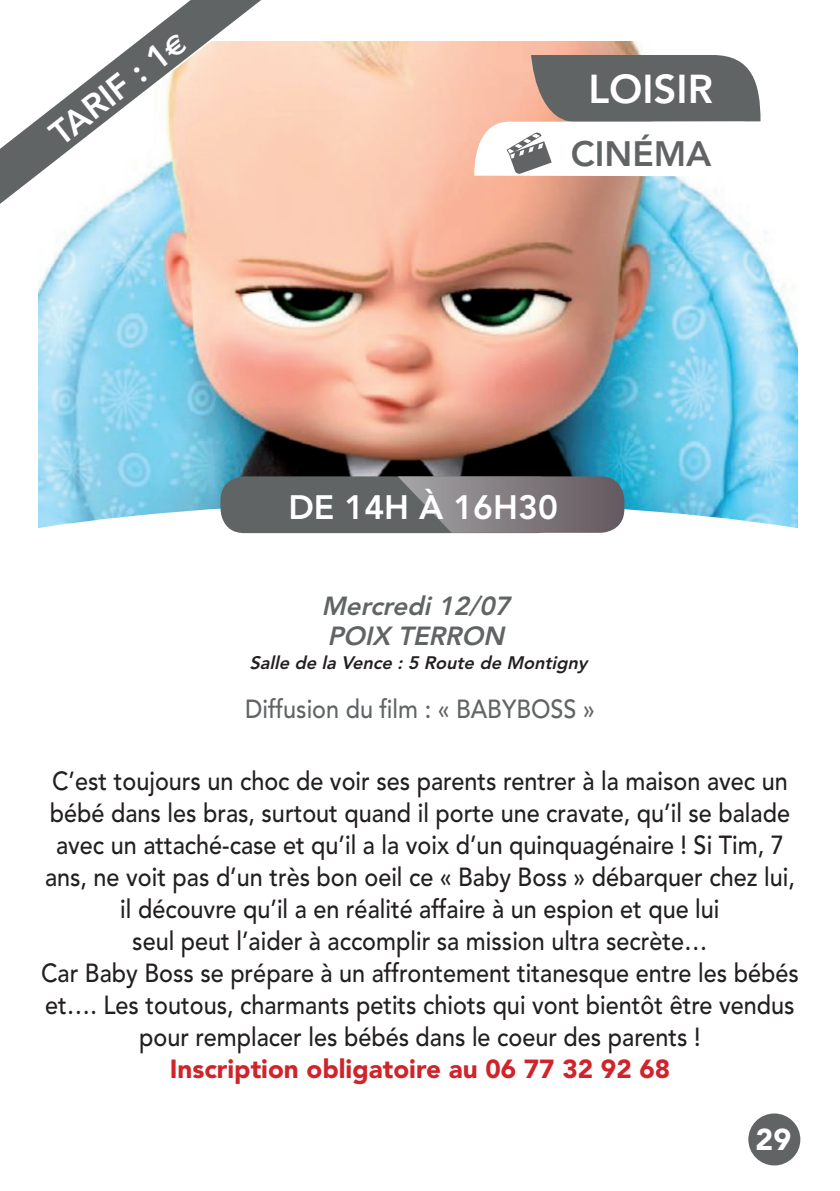
<style>
.page{position:relative;width:840px;height:1191px;background:#fff}
.page>*{position:absolute;margin:0;border:0;box-sizing:border-box;transform-origin:0 0}
.t1{font:800 40px "Avenir";color:#fff}
.t2{font:800 35px "Avenir";color:#616465}
.t3{font:800 34px "Avenir";color:#fff}
.t4{font:800 33.6px "Avenir";color:#fff}
.t5{font:900 30px "Avenir";color:#fff}
.t6{font:500 26px/32px "Avenir";color:#231f20;text-align:center;scale:.9 1}
.t7{font:900 26px "Avenir";color:#d1232a}
.t8{font:500 26px "Avenir";color:#616465;scale:.9 1}
.t9{font:italic 800 26px/30px "Avenir";color:#616465}
.t10{font:italic 800 18px "Avenir";color:#231f20}
.s1{font-family:"Euro Sans";font-weight:700;font-size:28px}
</style>
<div class="page">
<img style="left:38px;top:42px;width:758px;height:460px">
<svg style="left:38px;top:502px;width:760px;height:32px"></svg>
<div style="left:220px;top:476px;width:340px;height:57px;background:#616465;border-radius:24px"></div>
<svg style="left:397px;top:476px;width:227px;height:57px"></svg>
<svg style="left:474px;top:55px;width:286px;height:121px"></svg>
<svg style="left:0;top:0;width:261px;height:204px"></svg>
<div style="left:748px;top:1113px;width:51px;height:52px;background:#616465;border-radius:50%"></div>
<h3 class="t3" style="left:42px;top:121px;width:163px;rotate:-38deg">TARIF : 1<span class="s1">E</span></h3>
<h1 class="t1" style="left:588px;top:66px;width:126px">LOISIR</h1>
<h2 class="t2" style="left:570px;top:133px;width:142px">CINÉMA</h2>
<p class="t4" style="left:288px;top:488px;width:271px">DE 14H À 16H30</p>
<p class="t9" style="left:321px;top:591px;width:196px">Mercredi12/07<br>POIX TERRON</p>
<p class="t10" style="left:249px;top:652px;width:341px">Salle de la Vence :5 Route de Montigny</p>
<p class="t8" style="left:245px;top:693px;width:390px">Diffusion du film : « BABYBOSS »</p>
<p class="t6" style="left:41px;top:765px;width:842px">C’est toujours un choc de voir ses parents rentrer à la maison avec un bébé dans les bras, surtout quand il porte une cravate, qu’il se balade avec un attaché-case et qu’il a la voix d’un quinquagénaire ! Si Tim, 7 ans, ne voit pas d’un très bon oeil ce « Baby Boss » débarquer chez lui, il découvre qu’il a en réalité affaire à un espion et que lui<br>seul peut l’aider à accomplir sa mission ultra secrète…<br>Car Baby Boss se prépare à un affrontement titanesque entre les bébés et…. Les toutous, charmants petits chiots qui vont bientôt être vendus pour remplacer les bébés dans le coeur des parents !</p>
<p class="t7" style="left:170px;top:1053px;width:502px">Inscription obligatoire au 06 77 32 92 68</p>
<p class="t5" style="left:755px;top:1121px;width:37px">29</p>
</div>
